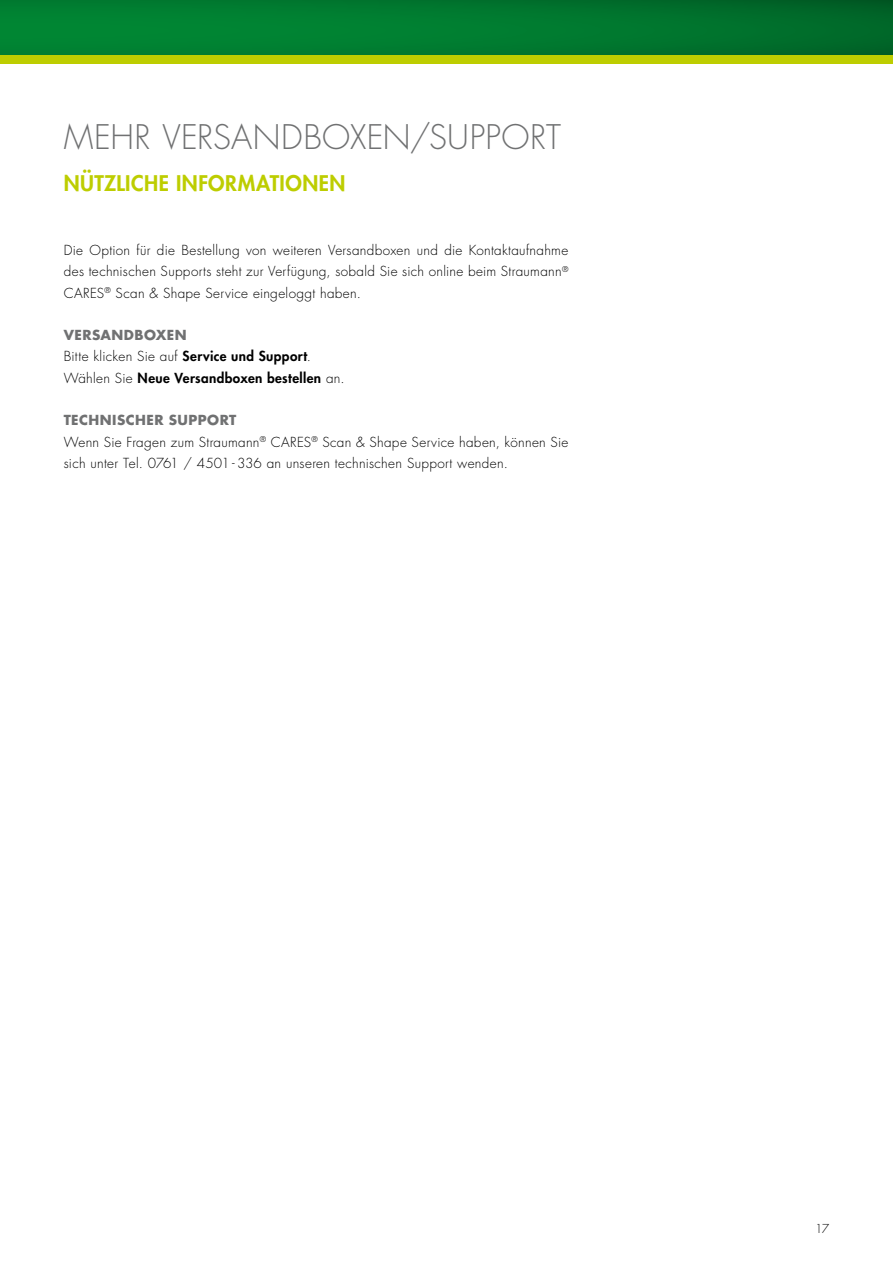
<style>
.page{position:relative;width:893px;height:1263px;background:#fff}
.page>*{position:absolute;margin:0;border:0;box-sizing:border-box;transform-origin:0 0}
.t1{font:300 33px "Futura LT";letter-spacing:.005em;color:#707172}
.t2{font:800 21px "Futura LT";letter-spacing:.025em;color:#bdcd00}
.t3{font:300 13.5px/21.3px "Futura LT";letter-spacing:.025em;color:#000;text-align:justify}
.t4{font:800 13.5px/21.3px "Futura LT";letter-spacing:.025em;color:#000}
.t5{font:300 12px "Futura LT";color:#000}
.s1{font-weight:700;color:#707172}
.s2{font-weight:300}
</style>
<div class="page">
<div style="left:0;top:0;width:893px;height:59px;background:linear-gradient(to right,#008834,#006929)"></div>
<div style="left:0;top:55px;width:893px;height:9px;background:#bdcd00"></div>
<h1 class="t1" style="left:64px;top:117px;width:499px">Mehr Versandboxen/Support</h1>
<h2 class="t2" style="left:64px;top:170px;width:283px">Nützliche Informationen</h2>
<p class="t3" style="left:64px;top:240px;width:506px">Die Option für die Bestellung von weiteren Versandboxen und die Kontaktaufnahme des technischen Supports steht zur Verfügung, sobald Sie sich online beim Straumann<sup>® </sup>CARES<sup>®</sup> Scan &amp; Shape Service eingeloggt haben.</p>
<p class="t4" style="left:64px;top:324px;width:282px"><span class="s1">VERSANDBOXEN<br></span><span class="s2">Bitte klicken Sie auf</span> Service und Support<span class="s2">.<br>Wählen Sie</span> Neue Versandboxen bestellen <span class="s2">an.</span></p>
<p class="t3" style="left:64px;top:410px;width:506px;text-align:left"><span class="s1">TECHNISCHER SUPPORT<br></span>Wenn Sie Fragen zum Straumann<sup>®</sup> CARES<sup>®</sup> Scan &amp; Shape Service haben, können Sie sich unter Tel. 0761 / 4501 - 336 an unseren technischen Support wenden.</p>
<p class="t5" style="left:815px;top:1221px;width:16px">17</p>
</div>
